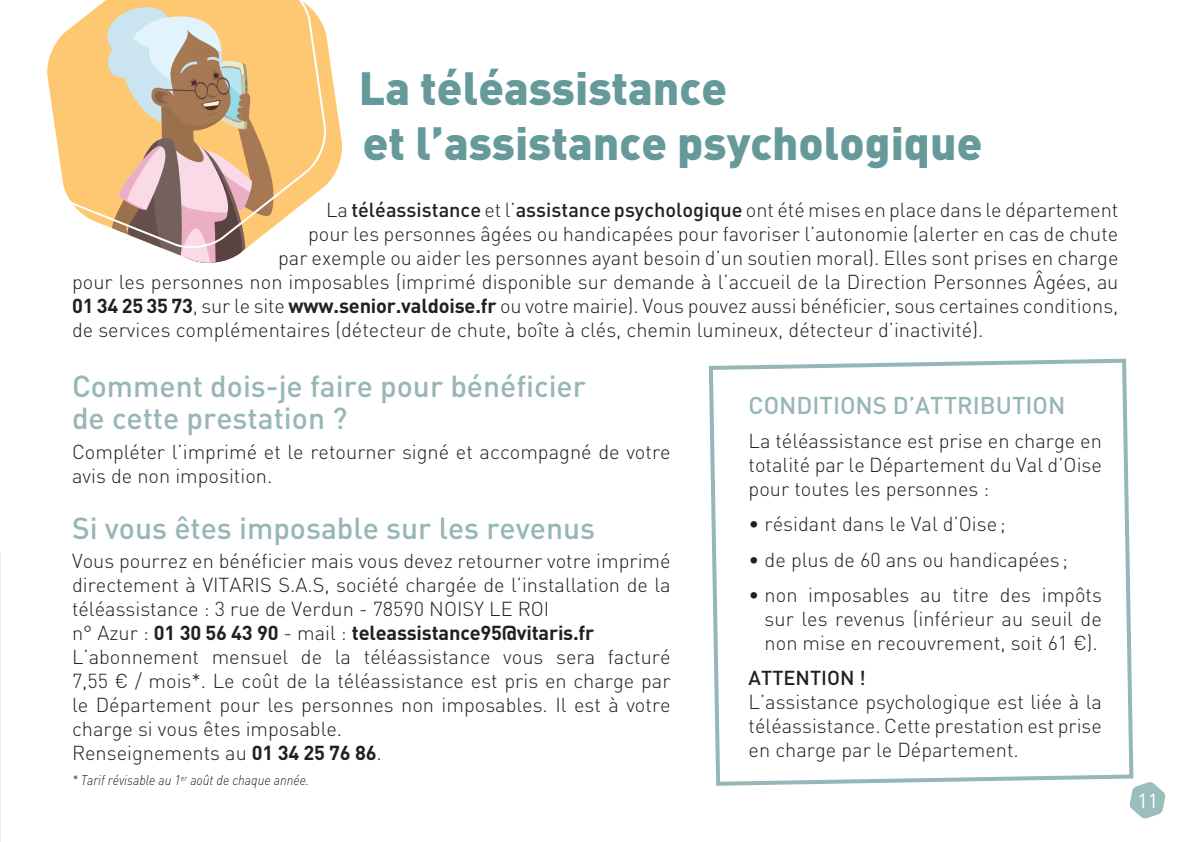
<style>
.page{position:relative;width:1191px;height:842px;background:#fff}
.page>*{position:absolute;margin:0;border:0;box-sizing:border-box;transform-origin:0 0}
.t1{font:900 46px/55.2px "DIN";color:#669a9a}
.t2{font:500 30px/32px "DIN";color:#97b6b7}
.t3{font:500 24px "DIN";color:#97b6b7}
.t4{font:300 20px/24px "DIN";color:#231f20;text-align:justify}
.t5{font:500 20px "DIN";color:#231f20}
.t6{font:20px "DIN";color:#fff}
.t7{font:italic 300 14px "DIN";color:#231f20;scale:.9 1}
.s1{font-weight:500}
.s2{font-weight:700}
</style>
<div class="page">
<svg style="left:327px;top:41px;width:15px;height:143px;fill:#fec772"></svg>
<svg style="left:174px;top:253px;width:66px;height:10px"></svg>
<svg style="left:47px;top:0;width:280px;height:253px"></svg>
<svg style="left:708px;top:358px;width:426px;height:428px"></svg>
<svg style="left:1129px;top:782px;width:36px;height:37px"></svg>
<h1 class="t1" style="left:359px;top:58px;width:625px">La téléassistance<br>et l’assistance psychologique</h1>
<p class="t4" style="left:326px;top:197px;width:794px">La <span class="s1">téléassistance</span> et l’<span class="s1">assistance psychologique</span> ont été mises en place dans le département</p>
<p class="t4" style="left:308px;top:221px;width:811px">pour les personnes âgées ou handicapées pour favoriser l’autonomie (alerter en cas de chute</p>
<p class="t4" style="left:278px;top:245px;width:842px">par exemple ou aider les personnes ayant besoin d’un soutien moral). Elles sont prises en charge</p>
<p class="t4" style="left:72px;top:269px;width:1048px">pour les personnes non imposables (imprimé disponible sur demande à l’accueil de la Direction Personnes Âgées, au</p>
<p class="t4" style="left:72px;top:293px;width:1047px"><span class="s2">01 34 25 35 73</span>, sur le site <span class="s2">www.senior.valdoise.fr</span> ou votre mairie). Vous pouvez aussi bénéficier, sous certaines conditions,</p>
<p class="t4" style="left:72px;top:317px;width:912px">de services complémentaires (détecteur de chute, boîte à clés, chemin lumineux, détecteur d’inactivité).</p>
<h2 class="t2" style="left:72px;top:369px;width:515px">Comment dois-je faire pour bénéficier de cette prestation ?</h2>
<p class="t4" style="left:72px;top:439px;width:600px">Compléter l’imprimé et le retourner signé et accompagné de votre avis de non imposition.</p>
<h2 class="t2" style="left:72px;top:511px;width:524px">Si vous êtes imposable sur les revenus</h2>
<p class="t4" style="left:72px;top:549px;width:600px;text-align:left">Vous pourrez en bénéficier mais vous devez retourner votre imprimé directement à VITARIS S.A.S, société chargée de l’installation de la téléassistance : 3 rue de Verdun - 78590 NOISY LE ROI<br>n° Azur : <span class="s2">01 30 56 43 90</span> - mail : <span class="s2">teleassistance95@vitaris.fr </span>L’abonnement mensuel de la téléassistance vous sera facturé 7,55 € / mois*. Le coût de la téléassistance est pris en charge par le Département pour les personnes non imposables. Il est à votre charge si vous êtes imposable.<br>Renseignements au <span class="s2">01 34 25 76 86</span>.</p>
<p class="t7" style="left:72px;top:771px;width:265px">* Tarif révisable au 1<sup>er</sup> août de chaque année.</p>
<p class="t3" style="left:748px;top:390px;width:318px">CONDITIONS D’ATTRIBUTION</p>
<p class="t4" style="left:748px;top:429px;width:355px">La téléassistance est prise en charge en totalité par le Département du Val d’Oise pour toutes les personnes :</p>
<p class="t4" style="left:748px;top:512px;width:258px">• résidant dans le Val d’Oise;</p>
<p class="t4" style="left:748px;top:547px;width:321px">• de plus de 60 ans ou handicapées ;</p>
<p class="t4" style="left:764px;top:583px;width:339px;text-indent:-16px">• non imposables au titre des impôts sur les revenus (inférieur au seuil de non mise en recouvrement, soit 61 €).</p>
<p class="t5" style="left:748px;top:665px;width:119px">ATTENTION !</p>
<p class="t4" style="left:748px;top:690px;width:355px">L’assistance psychologique est liée à la téléassistance. Cette prestation est prise en charge par le Département.</p>
<p class="t6" style="left:1137px;top:788px;width:22px">11</p>
</div>
